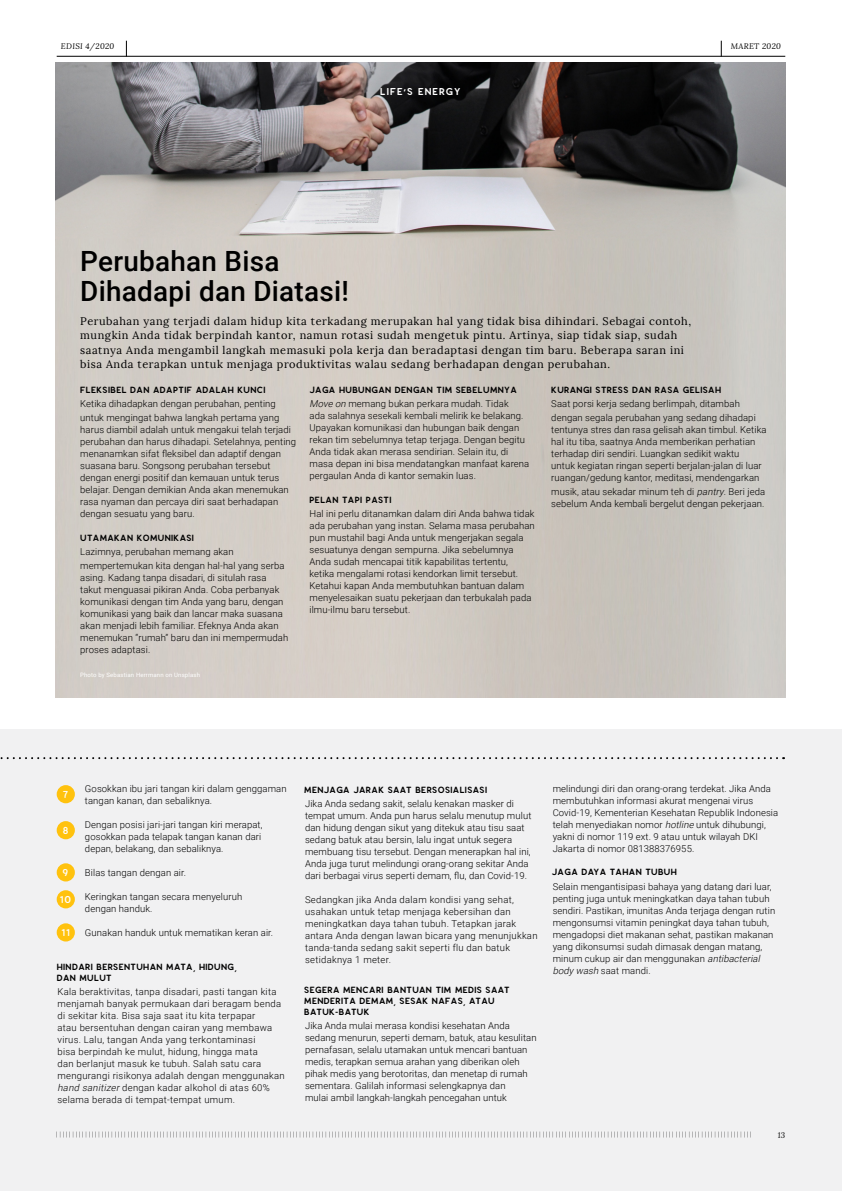
<style>
.page{position:relative;width:842px;height:1191px;background:#fff}
.page>*{position:absolute;margin:0;border:0;box-sizing:border-box;transform-origin:0 0}
.t1{font:500 27.9px/30.6px "Roboto";letter-spacing:.01em;color:#000}
.t2{font:11px/14px "Lora";letter-spacing:.05em;color:#000}
.t3{font:900 10px "Enrique";letter-spacing:.1em;color:#fff}
.t4{font:300 9.5px/12px "Roboto";letter-spacing:.01em;color:#000}
.t5{font:300 9.5px/12px "Roboto";letter-spacing:.03em;color:#000}
.t6{font:900 9px/10.8px "Enrique";letter-spacing:.04em;color:#000}
.t7{font:italic 8px "Lora";letter-spacing:.04em;color:#000}
.t8{font:6px "Roboto";letter-spacing:.025em;color:#fff}
.s1{font-style:italic}
</style>
<div class="page">
<div style="left:0;top:729px;width:842px;height:462px;background:#f1f1f2"></div>
<svg style="left:0;top:757px;width:777px;height:2px"></svg>
<svg style="left:59px;top:1131px;width:692px;height:6px"></svg>
<hr style="left:57px;top:56px;width:728px;height:1px;background:#000">
<svg style="left:126px;top:41px;width:1px;height:16px"></svg>
<svg style="left:721px;top:41px;width:1px;height:16px"></svg>
<img style="left:56px;top:63px;width:729px;height:634px">
<div style="left:57px;top:785px;width:18px;height:18px;background:#ffc20e;border-radius:50%"></div>
<div style="left:57px;top:821px;width:18px;height:18px;background:#ffc20e;border-radius:50%"></div>
<div style="left:57px;top:863px;width:18px;height:18px;background:#ffc20e;border-radius:50%"></div>
<div style="left:57px;top:890px;width:18px;height:18px;background:#ffc20e;border-radius:50%"></div>
<div style="left:57px;top:923px;width:18px;height:18px;background:#ffc20e;border-radius:50%"></div>
<p class="t7" style="left:61px;top:41px;width:55px">EDISI 4/2020</p>
<p class="t7" style="left:731px;top:41px;width:52px">MARET 2020</p>
<p class="t3" style="left:380px;top:84px;width:82px">LIFE’S ENERGY</p>
<h1 class="t1" style="left:80px;top:244px;width:270px">Perubahan Bisa<br>Dihadapi dan Diatasi!</h1>
<p class="t2" style="left:80px;top:315px;width:612px">Perubahan yang terjadi dalam hidup kita terkadang merupakan hal yang tidak bisa dihindari. Sebagai contoh, mungkin Anda tidak berpindah kantor, namun rotasi sudah mengetuk pintu. Artinya, siap tidak siap, sudah saatnya Anda mengambil langkah memasuki pola kerja dan beradaptasi dengan tim baru. Beberapa saran ini bisa Anda terapkan untuk menjaga produktivitas walau sedang berhadapan dengan perubahan.</p>
<p class="t6" style="left:80px;top:383px;width:187px">FLEKSIBEL DAN ADAPTIF ADALAH KUNCI</p>
<p class="t4" style="left:80px;top:396px;width:201px;line-height:14px">Ketika dihadapkan dengan perubahan, penting untuk mengingat bahwa langkah pertama yang</p>
<p class="t4" style="left:80px;top:423px;width:217px">harus diambil adalah untuk mengakui telah terjadi perubahan dan harus dihadapi. Setelahnya, penting menanamkan sifat fleksibel dan adaptif dengan suasana baru. Songsong perubahan tersebut dengan energi positif dan kemauan untuk terus belajar. Dengan demikian Anda akan menemukan rasa nyaman dan percaya diri saat berhadapan dengan sesuatu yang baru.</p>
<p class="t6" style="left:80px;top:531px;width:115px">UTAMAKAN KOMUNIKASI</p>
<p class="t4" style="left:80px;top:544px;width:206px;line-height:14px">Lazimnya, perubahan memang akan mempertemukan kita dengan hal-hal yang serba</p>
<p class="t4" style="left:80px;top:571px;width:209px">asing. Kadang tanpa disadari, di situlah rasa takut menguasai pikiran Anda. Coba perbanyak komunikasi dengan tim Anda yang baru, dengan komunikasi yang baik dan lancar maka suasana akan menjadi lebih familiar. Efeknya Anda akan menemukan “rumah” baru dan ini mempermudah proses adaptasi.</p>
<p class="t6" style="left:309px;top:383px;width:209px">JAGA HUBUNGAN DENGAN TIM SEBELUMNYA</p>
<p class="t4" style="left:309px;top:397px;width:221px"><span class="s1">Move on</span> memang bukan perkara mudah. Tidak<br>ada salahnya sesekali kembali melirik ke belakang.<br>Upayakan komunikasi dan hubungan baik dengan rekan tim sebelumnya tetap terjaga. Dengan begitu Anda tidak akan merasa sendirian. Selain itu, di masa depan ini bisa mendatangkan manfaat karena pergaulan Anda di kantor semakin luas.</p>
<p class="t6" style="left:309px;top:493px;width:84px">PELAN TAPI PASTI</p>
<p class="t4" style="left:309px;top:507px;width:227px">Hal ini perlu ditanamkan dalam diri Anda bahwa tidak ada perubahan yang instan. Selama masa perubahan pun mustahil bagi Anda untuk mengerjakan segala sesuatunya dengan sempurna. Jika sebelumnya Anda sudah mencapai titik kapabilitas tertentu, ketika mengalami rotasi kendorkan limit tersebut.<br>Ketahui kapan Anda membutuhkan bantuan dalam menyelesaikan suatu pekerjaan dan terbukalah pada ilmu-ilmu baru tersebut.</p>
<p class="t6" style="left:551px;top:383px;width:171px">KURANGI STRESS DAN RASA GELISAH</p>
<p class="t4" style="left:551px;top:396px;width:206px;line-height:14px">Saat porsi kerja sedang berlimpah, ditambah dengan segala perubahan yang sedang dihadapi</p>
<p class="t4" style="left:551px;top:423px;width:217px">tentunya stres dan rasa gelisah akan timbul. Ketika hal itu tiba, saatnya Anda memberikan perhatian terhadap diri sendiri. Luangkan sedikit waktu<br>untuk kegiatan ringan seperti berjalan-jalan di luar ruangan/gedung kantor, meditasi, mendengarkan</p>
<p class="t4" style="left:551px;top:485px;width:215px">musik, atau sekadar minum teh di <span class="s1">pantry</span>. Beri jeda sebelum Anda kembali bergelut dengan pekerjaan.</p>
<p class="t8" style="left:80px;top:670px;width:121px">Photo by Sebastian Herrmann on Unsplash</p>
<p class="t3" style="left:63px;top:786px;width:7px">7</p>
<p class="t3" style="left:63px;top:822px;width:7px">8</p>
<p class="t3" style="left:63px;top:864px;width:7px">9</p>
<p class="t3" style="left:60px;top:891px;width:13px">10</p>
<p class="t3" style="left:61px;top:924px;width:10px">11</p>
<p class="t4" style="left:85px;top:782px;width:203px">Gosokkan ibu jari tangan kiri dalam genggaman tangan kanan, dan sebaliknya.</p>
<p class="t4" style="left:85px;top:818px;width:179px">Dengan posisi jari-jari tangan kiri merapat, gosokkan pada telapak tangan kanan dari depan, belakang, dan sebaliknya.</p>
<p class="t4" style="left:85px;top:866px;width:103px">Bilas tangan dengan air.</p>
<p class="t4" style="left:85px;top:890px;width:159px">Keringkan tangan secara menyeluruh dengan handuk.</p>
<p class="t4" style="left:85px;top:926px;width:190px">Gunakan handuk untuk mematikan keran air.</p>
<p class="t6" style="left:57px;top:960px;width:182px">HINDARI BERSENTUHAN MATA, HIDUNG,<br>DAN MULUT</p>
<p class="t5" style="left:57px;top:985px;width:229px">Kala beraktivitas, tanpa disadari, pasti tangan kita menjamah banyak permukaan dari beragam benda di sekitar kita. Bisa saja saat itu kita terpapar<br>atau bersentuhan dengan cairan yang membawa virus. Lalu, tangan Anda yang terkontaminasi<br>bisa berpindah ke mulut, hidung, hingga mata<br>dan berlanjut masuk ke tubuh. Salah satu cara mengurangi risikonya adalah dengan menggunakan <span class="s1">hand sanitizer</span>dengan kadar alkohol di atas 60% selama berada di tempat-tempat umum.</p>
<p class="t6" style="left:304px;top:783px;width:184px">MENJAGA JARAK SAAT BERSOSIALISASI</p>
<p class="t4" style="left:305px;top:797px;width:228px">Jika Anda sedang sakit, selalu kenakan masker di tempat umum. Anda pun harus selalu menutup mulut dan hidung dengan sikut yang ditekuk atau tisu saat sedang batuk atau bersin, lalu ingat untuk segera membuang tisu tersebut. Dengan menerapkan hal ini, Anda juga turut melindungi orang-orang sekitar Anda dari berbagai virus seperti demam, flu, dan Covid-19.</p>
<p class="t5" style="left:305px;top:893px;width:234px">Sedangkan jika Anda dalam kondisi yang sehat, usahakan untuk tetap menjaga kebersihan dan meningkatkan daya tahan tubuh. Tetapkan jarak antara Anda dengan lawan bicara yang menunjukkan tanda-tanda sedang sakit seperti flu dan batuk setidaknya 1 meter.</p>
<p class="t6" style="left:304px;top:983px;width:207px">SEGERA MENCARI BANTUAN TIM MEDIS SAAT<br>MENDERITA DEMAM, SESAK NAFAS, ATAU<br>BATUK-BATUK</p>
<p class="t4" style="left:305px;top:1019px;width:233px">Jika Anda mulai merasa kondisi kesehatan Anda sedang menurun, seperti demam, batuk, atau kesulitan pernafasan, selalu utamakan untuk mencari bantuan medis, terapkan semua arahan yang diberikan oleh pihak medis yang berotoritas, dan menetap di rumah sementara. Galilah informasi selengkapnya dan<br>mulai ambil langkah-langkah pencegahan untuk</p>
<p class="t4" style="left:553px;top:782px;width:227px">melindungi diri dan orang-orang terdekat. Jika Anda membutuhkan informasi akurat mengenai virus Covid-19, Kementerian Kesehatan Republik Indonesia telah menyediakan nomor <span class="s1">hotline</span> untuk dihubungi, yakni di nomor 119 ext. 9 atau untuk wilayah DKI Jakarta di nomor 081388376955.</p>
<p class="t6" style="left:552px;top:866px;width:127px">JAGA DAYA TAHAN TUBUH</p>
<p class="t4" style="left:553px;top:880px;width:224px">Selain mengantisipasi bahaya yang datang dari luar, penting juga untuk meningkatkan daya tahan tubuh sendiri. Pastikan, imunitas Anda terjaga dengan rutin mengonsumsi vitamin peningkat daya tahan tubuh, mengadopsi diet makanan sehat, pastikan makanan yang dikonsumsi sudah dimasak dengan matang, minum cukup air dan menggunakan <span class="s1">antibacterial body wash</span> saat mandi.</p>
<p class="t7" style="left:778px;top:1129px;width:9px">13</p>
</div>
